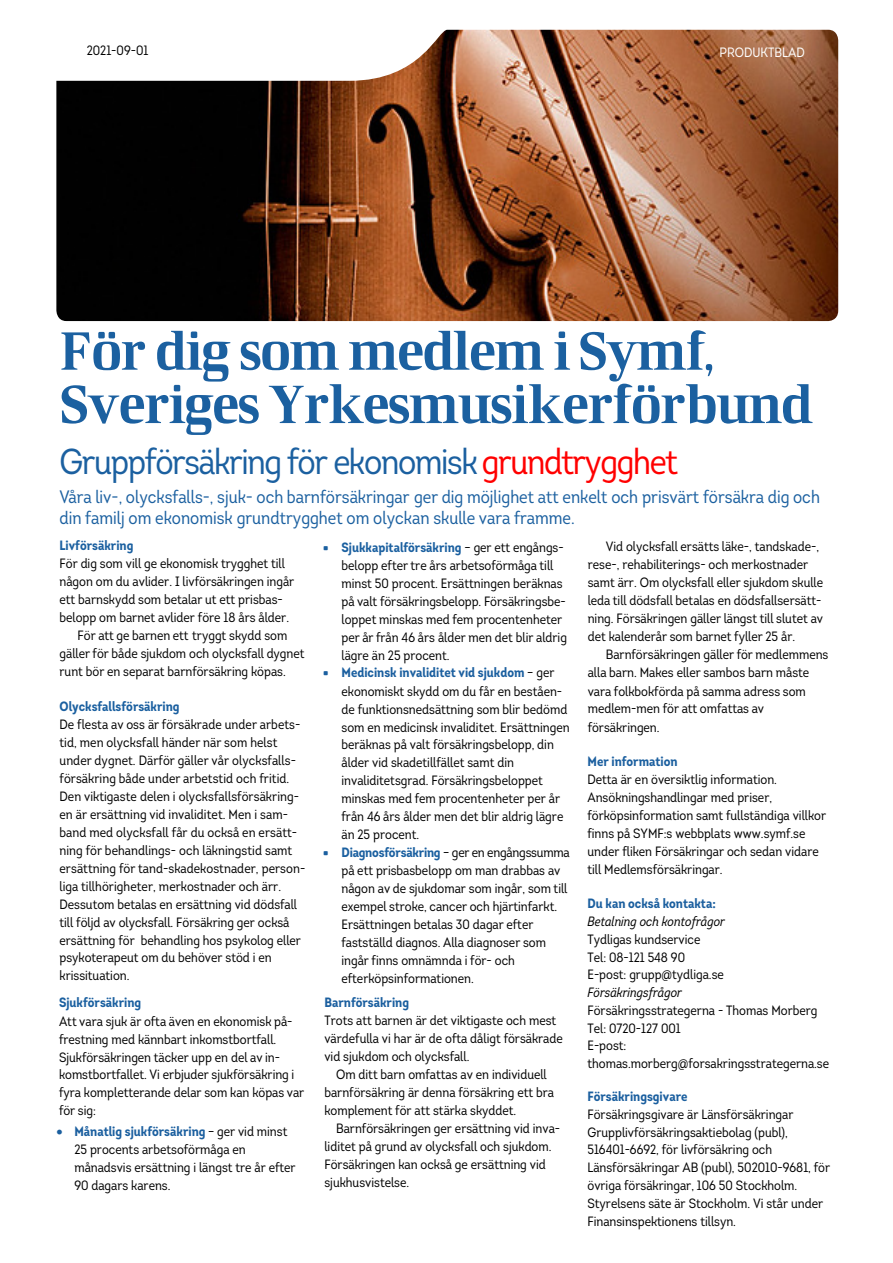
<style>
.page{position:relative;width:893px;height:1263px;background:#fff}
.page>*{position:absolute;margin:0;border:0;box-sizing:border-box;transform-origin:0 0}
.t1{font:54px/53.4px "LF Rubrik 2";letter-spacing:-.025em;color:#1b60a0}
.t2{font:36px "Intro Cond";letter-spacing:-.035em;color:#1b60a0}
.t3{font:18px/21.5px "Intro Cond";color:#1b60a0}
.t4{font:13.5px/17.9px "Intro Cond";color:#000}
.t5{font:13.5px/18px "Intro Cond";color:#000}
.t6{font:700 13.5px "Intro Cond";color:#1b5f9f}
.t7{font:700 13.5px "Intro Cond";color:#1b60a0}
.t8{font:italic 13.5px "Intro Cond";color:#000}
.t9{font:13.5px "Intro Cond";color:#fff}
.s1{color:#f00}
.s2{font-style:inherit}
.s3{font-family:"LF Rubrik 2";color:#1b60a0}
.s4{font-weight:700;color:#1b60a0}
.s5{font-weight:700;color:#1b5f9f}
.s6{color:#1b5f9f}
</style>
<div class="page">
<img style="left:56px;top:30px;width:782px;height:291px">
<p class="t5" style="left:87px;top:42px;width:63px">2021-09-01</p>
<p class="t9" style="left:720px;top:44px;width:87px">PRODUKTBLAD</p>
<h1 class="t1" style="left:59px;top:323px;width:755px">För dig som medlem i Symf,<br>Sveriges Yrkesmusikerförbund</h1>
<h2 class="t2" style="left:59px;top:439px;width:620px">Gruppförsäkring för ekonomisk <span class="s1">grundtrygghet</span></h2>
<h3 class="t3" style="left:59px;top:486px;width:762px">Våra liv-, olycksfalls-, sjuk- och barnförsäkringar ger di<span class="s2">g</span> möjlighet att enkelt och prisvärt försäkra <span class="s2">d</span>ig <span class="s2">och din familj</span> om ekonomisk grundtrygghet om olyckan skulle vara framme.</h3>
<p class="t7" style="left:60px;top:537px;width:75px">Livförsäkring</p>
<p class="t5" style="left:60px;top:554px;width:227px">För dig som vill ge ekonomisk trygghet till</p>
<p class="t4" style="left:60px;top:572px;width:236px"><span class="s2">någon om du avlider.</span> I livförsäkringen ingår</p>
<p class="t4" style="left:60px;top:590px;width:225px">ett barnskydd som betalar ut ett prisbas<span class="s2">-</span></p>
<p class="t4" style="left:60px;top:608px;width:231px">belopp om barnet avlider före 18 års ålder.</p>
<p class="t4" style="left:78px;top:626px;width:211px">För att ge barnen ett tryggt skydd som</p>
<p class="t4" style="left:60px;top:644px;width:246px">gäller för både sjukdom och olycksfall dygnet</p>
<p class="t4" style="left:60px;top:662px;width:228px">runt bör en separat barnförsäkring köpas.</p>
<p class="t7" style="left:60px;top:698px;width:122px">Olycksfallsförsäkring</p>
<p class="t4" style="left:60px;top:716px;width:247px">De flesta av oss är försäkrade under arbets&shy;tid, men olycksfall händer när som helst under dygnet. Därför <span class="s2">gäller vår</span> olycksfalls&shy;försäkring både under arbetstid och fritid.<br>Den viktigaste delen i olycksfallsförsäkring&shy;en är ersättning vid invaliditet. Men i sam&shy;band med olycksfall får du också en ersätt&shy;ning för behandlings- och läkningstid samt ersättning för tand<span class="s2">-</span>skadekostnader, person&shy;liga tillhörigheter, mer<span class="s2">kostnader och ärr.<br>Dessutom betalas en ersättning vid dödsfall till följd av olycksfall. Försäkring ger också ersättning för behandling hos psykolog eller psykoterapeut om du behöver stöd i en krissituation.</span></p>
<p class="t7" style="left:59px;top:994px;width:84px">Sjukförsäkring</p>
<p class="t4" style="left:59px;top:1012px;width:247px">Att vara sjuk är ofta även en ekonomisk på&shy;frestning med kännbart inkomstbortfall.<br>Sjukförsäkringen täcker upp en del av in&shy;komstbortfallet. Vi erbjuder sjukförsäkring i <span class="s2">fyra</span> kompletterande delar som kan köpas var för sig:</p>
<p class="t4" style="left:588px;top:537px;width:237px;text-indent:18px">Vid olycksfall ersätts läke-, tandskade-, rese-, rehabiliterings- och merkostnader samt ärr. Om olycksfall eller sjukdom skulle leda till dödsfall betalas en dödsfallsersätt&shy;ning. Försäkringen gäller längst till slutet av det kalenderår som barnet fyller 25 år.</p>
<p class="t4" style="left:588px;top:645px;width:242px;text-indent:18px">Barnförsäkringen gäller för med<span class="s2">lemmens </span>alla barn. Makes eller sambos barn måste vara folkbokförda på samma adress som med<span class="s2">lem-men</span> för att omfattas av försäkringen.</p>
<p class="t6" style="left:587px;top:753px;width:92px">Mer information</p>
<p class="t5" style="left:587px;top:770px;width:240px">Detta är en översiktlig information.<br>Ansökningshandlingar med priser, förköpsinformation samt fullständiga villkor finns på SYMF:s webbplats www.symf.se under fliken Försäkringar och sedan vidare till Medlemsförsäkringar.</p>
<p class="t6" style="left:587px;top:895px;width:130px">Du kan också kontakta:</p>
<p class="t8" style="left:587px;top:913px;width:139px">Betalning och kontofrågor</p>
<p class="t5" style="left:587px;top:930px;width:138px">Tydligas kundservice<br>Tel: 08-121 548 90<br>E-post: grupp@tydliga.se</p>
<p class="t8" style="left:587px;top:984px;width:96px">Försäkringsfrågor</p>
<p class="t5" style="left:587px;top:1001px;width:243px">Försäkringsstrategerna - Thomas Morberg<br>Tel: 0720-127 001<br>E-post: thomas.morberg@forsakringsstrategerna.se</p>
<p class="t6" style="left:587px;top:1087px;width:101px">Försäkringsgivare</p>
<p class="t5" style="left:587px;top:1105px;width:244px">Försäkringsgivare är Länsförsäkringar Grupplivförsäkringsaktiebolag (publ), 516401-6692, för livförsäkring och Länsförsäkringar AB (publ), 502010-9681, för övriga försäkringar, 106 50 Stockholm.<br>Styrelsens säte är Stockholm. Vi står under Finansinspektionens tillsyn.</p>
<p class="t4" style="left:341px;top:539px;width:227px;text-indent:-18px"><span class="s3">•</span> <span class="s4">Sjukkapitalförsäkring</span> – ger ett engångs&shy;belopp efter tre års arbetsoförmåga till minst 50 procent. Ersättningen beräknas på valt försäkringsbelopp. Försäkringsbe&shy;loppet minskas med fem procentenheter per år från 46 års ålder men det blir aldrig lägre än 25 procent.</p>
<p class="t5" style="left:341px;top:664px;width:230px;text-indent:-18px"><span class="s3">•</span> <span class="s5">Medicinsk invaliditet vid sjukdom</span> – ger ekonomiskt skydd om du får en beståen&shy;de funktionsnedsättning som blir bedömd som en medicinsk invaliditet. Ersättningen beräknas på valt försäkringsbelopp, din ålder vid skadetillfället samt din invaliditetsgrad. Försäkringsbeloppet minskas med fem procentenheter per år från 46 års ålder men det blir aldrig lägre än 25 procent.</p>
<p class="t4" style="left:341px;top:843px;width:230px;text-indent:-18px"><span class="s3">•</span> <span class="s4">Diagnosförsäkring</span> – ger en engångssumma på ett prisbasbelopp om man drabbas av någon av de sjukdomar som ingår, som till exempel stroke, cancer och hjärtinfarkt.<br>Ersättningen betalas 30 dagar efter fastställd diagnos. Alla diagnoser som ingår finns <span class="s2">omnämnda</span> i för- och efterköpsinformationen.</p>
<p class="t6" style="left:324px;top:994px;width:86px">Barnförsäkring</p>
<p class="t5" style="left:324px;top:1012px;width:240px">Trots att barnen är det viktigaste och mest värdefulla vi har är de ofta dåligt försäkrade vid sjukdom och olycksfall.</p>
<p class="t5" style="left:324px;top:1066px;width:231px;text-indent:12px">Om ditt barn omfattas av en individuell barnförsäkring är denna försäkring ett bra komplement för att stärka skyddet.</p>
<p class="t5" style="left:324px;top:1119px;width:237px;text-indent:12px">Barnförsäkringen ger ersättning vid inva&shy;liditet på grund av olycksfall och sjukdom.<br>Försäkringen kan också ge ersättning vid sjukhusvistelse.</p>
<p class="t5" style="left:74px;top:1122px;width:223px;text-indent:-18px"><span class="s6">•</span> <span class="s5">Månatlig sjukförsäkring</span> – ger vid minst 25 procents arbetsoförmåga en månadsvis ersättning i längst tre år efter 90 dagars karens.</p>
</div>
